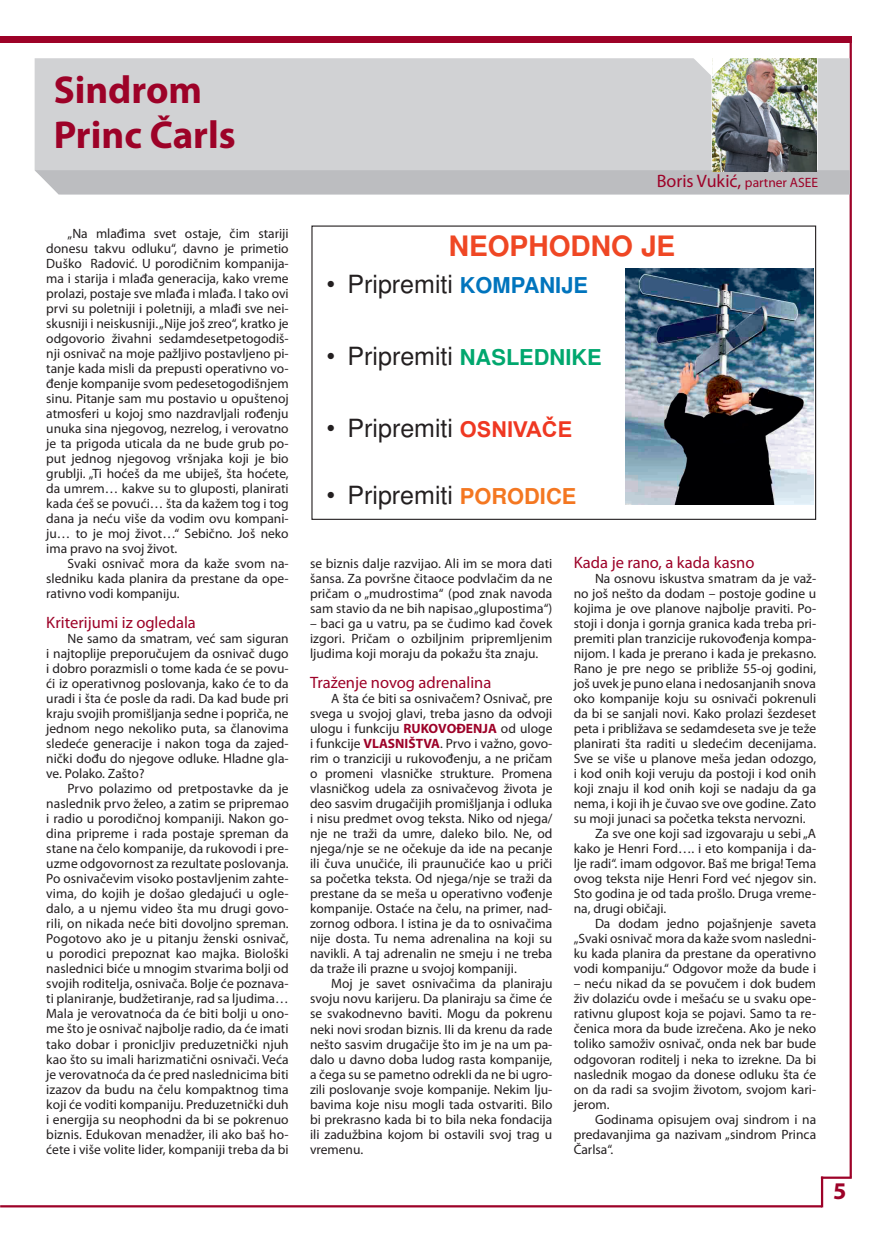
<style>
.page{position:relative;width:872px;height:1234px;background:#fff}
.page>*{position:absolute;margin:0;border:0;box-sizing:border-box;transform-origin:0 0}
.t1{font:700 39px/45px "Myriad Pro";color:#9d0228}
.t2{font:700 28.05px "Arial";color:#ef4724}
.t3{font:25.05px "Arial";color:#231f20}
.t4{font:700 24px "Myriad Pro";color:#9d0228}
.t5{font:18px "Myriad Pro";color:#9d0228}
.t6{font:16.5px "Myriad Pro";color:#9d0228}
.t7{font:13.5px/15px "Myriad Pro";color:#231f20;text-align:justify}
.s1{font-size:13.5px}
.s2{font-weight:700;font-size:21.9px;color:#0074bd}
.s3{font-weight:700;font-size:21.9px;color:#00a76e}
.s4{font-weight:700;font-size:21.9px;color:#ef3822}
.s5{font-weight:700;font-size:21.9px;color:#f47721}
.s6{font-weight:700;color:#9d0228}
</style>
<div class="page">
<hr style="left:0;top:1204px;width:822px;height:3px;background:#9d0228">
<hr style="left:849px;top:36px;width:3px;height:1141px;background:#9d0228">
<div style="left:0;top:36px;width:851px;height:7px;background:#9d0228"></div>
<hr style="left:821px;top:1176px;width:30px;height:2px;background:#9d0228">
<hr style="left:821px;top:1176px;width:2px;height:31px;background:#9d0228">
<hr style="left:0;top:59px;width:1px;height:136px;background:#9d0228">
<svg style="left:0;top:171px;width:1px;height:24px"></svg>
<svg style="left:35px;top:58px;width:814px;height:136px;background:#c5c6c7"></svg>
<img style="left:625px;top:268px;width:188px;height:236px">
<div style="left:311px;top:225px;width:505px;height:295px;border:1px solid #231f20"></div>
<h1 class="t1" style="left:54px;top:68px;width:184px">Sindrom<br>Princ Čarls</h1>
<p class="t7" style="left:46px;top:226px;width:244px;text-indent:21px">„Na mlađima svet ostaje, čim stariji donesu takvu odluku“, davno je primetio Duško Radović. U porodičnim kompanija&shy;ma i starija i mlađa generacija, kako vreme prolazi, postaje sve mlađa i mlađa. I tako ovi prvi su poletniji i poletniji, a mlađi sve nei&shy;skusniji i neiskusniji. „Nije još zreo“, kratko je odgovorio živahni sedamdesetpetogodiš&shy;nji osnivač na moje pažljivo postavljeno pi&shy;tanje kada misli da prepusti operativno vo&shy;đenje kompanije svom pedesetogodišnjem sinu. Pitanje sam mu postavio u opuštenoj atmosferi u kojoj smo nazdravljali rođenju unuka sina njegovog, nezrelog, i verovatno je ta prigoda uticala da ne bude grub po&shy;put jednog njegovog vršnjaka koji je bio grublji. „Ti hoćeš da me ubiješ, šta hoćete, da umrem… kakve su to gluposti, planirati kada ćeš se povući… šta da kažem tog i tog dana ja neću više da vodim ovu kompani&shy;ju… to je moj život…“ Sebično. Još neko ima pravo na svoj život.</p>
<p class="t7" style="left:46px;top:556px;width:244px;text-indent:21px">Svaki osnivač mora da kaže svom na&shy;sledniku kada planira da prestane da ope&shy;rativno vodi kompaniju.</p>
<p class="t6" style="left:46px;top:613px;width:151px">Kriterijumi iz ogledala</p>
<p class="t7" style="left:46px;top:631px;width:244px;text-indent:21px">Ne samo da smatram, već sam siguran i najtoplije preporučujem da osnivač dugo i dobro porazmisli o tome kada će se povu&shy;ći iz operativnog poslovanja, kako će to da uradi i šta će posle da radi. Da kad bude pri kraju svojih promišljanja sedne i popriča, ne jednom nego nekoliko puta, sa članovima sledeće generacije i nakon toga da zajed&shy;nički dođu do njegove odluke. Hladne gla&shy;ve. Polako. Zašto?</p>
<p class="t7" style="left:46px;top:781px;width:244px;text-indent:21px">Prvo polazimo od pretpostavke da je naslednik prvo želeo, a zatim se pripremao i radio u porodičnoj kompaniji. Nakon go&shy;dina pripreme i rada postaje spreman da stane na čelo kompanije, da rukovodi i pre&shy;uzme odgovornost za rezultate poslovanja.<br>Po osnivačevim visoko postavljenim zahte&shy;vima, do kojih je došao gledajući u ogle&shy;dalo, a u njemu video šta mu drugi govo&shy;rili, on nikada neće biti dovoljno spreman.<br>Pogotovo ako je u pitanju ženski osnivač, u porodici prepoznat kao majka. Biološki naslednici biće u mnogim stvarima bolji od svojih roditelja, osnivača. Bolje će poznava&shy;ti planiranje, budžetiranje, rad sa ljudima… Mala je verovatnoća da će biti bolji u ono&shy;me što je osnivač najbolje radio, da će imati tako dobar i pronicljiv preduzetnički njuh kao što su imali harizmatični osnivači. Veća je verovatnoća da će pred naslednicima biti izazov da budu na čelu kompaktnog tima koji će voditi kompaniju. Preduzetnički duh i energija su neophodni da bi se pokrenuo biznis. Edukovan menadžer, ili ako baš ho&shy;ćete i više volite lider, kompaniji treba da bi</p>
<h3 class="t5" style="left:656px;top:171px;width:163px">Boris Vukić, <span class="s1">partner ASEE</span></h3>
<h2 class="t2" style="left:449px;top:230px;width:228px">NEOPHODNO JE</h2>
<h3 class="t3" style="left:326px;top:267px;width:263px">• Pripremiti <span class="s2">KOMPANIJE</span></h3>
<h3 class="t3" style="left:326px;top:339px;width:277px">• Pripremiti <span class="s3">NASLEDNIKE</span></h3>
<h3 class="t3" style="left:326px;top:411px;width:247px">• Pripremiti <span class="s4">OSNIVAČE</span></h3>
<h3 class="t3" style="left:326px;top:479px;width:251px">• Pripremiti <span class="s5">PORODICE</span></h3>
<p class="t7" style="left:310px;top:556px;width:244px">se biznis dalje razvijao. Ali im se mora dati šansa. Za površne čitaoce podvlačim da ne pričam o „mudrostima“ (pod znak navoda sam stavio da ne bih napisao „glupostima“)</p>
<p class="t7" style="left:310px;top:616px;width:244px">– baci ga u vatru, pa se čudimo kad čovek izgori. Pričam o ozbiljnim pripremljenim ljudima koji moraju da pokažu šta znaju.</p>
<p class="t6" style="left:310px;top:673px;width:183px">Traženje novog adrenalina</p>
<p class="t7" style="left:310px;top:691px;width:244px;text-indent:21px">A šta će biti sa osnivačem? Osnivač, pre svega u svojoj glavi, treba jasno da odvoji ulogu i funkciju <span class="s6">RUKOVOĐENJA</span> od uloge i funkcije <span class="s6">VLASNIŠTVA</span>. Prvo i važno, govo&shy;rim o tranziciji u rukovođenju, a ne pričam o promeni vlasničke strukture. Promena vlasničkog udela za osnivačevog života je deo sasvim drugačijih promišljanja i odluka i nisu predmet ovog teksta. Niko od njega/ nje ne traži da umre, daleko bilo. Ne, od njega/nje se ne očekuje da ide na pecanje ili čuva unučiće, ili praunučiće kao u priči sa početka teksta. Od njega/nje se traži da prestane da se meša u operativno vođenje kompanije. Ostaće na čelu, na primer, nad&shy;zornog odbora. I istina je da to osnivačima nije dosta. Tu nema adrenalina na koji su navikli. A taj adrenalin ne smeju i ne treba da traže ili prazne u svojoj kompaniji.</p>
<p class="t7" style="left:310px;top:976px;width:244px;text-indent:21px">Moj je savet osnivačima da planiraju svoju novu karijeru. Da planiraju sa čime će se svakodnevno baviti. Mogu da pokrenu neki novi srodan biznis. IIi da krenu da rade nešto sasvim drugačije što im je na um pa&shy;dalo u davno doba ludog rasta kompanije, a čega su se pametno odrekli da ne bi ugro&shy;zili poslovanje svoje kompanije. Nekim lju&shy;bavima koje nisu mogli tada ostvariti. Bilo bi prekrasno kada bi to bila neka fondacija ili zadužbina kojom bi ostavili svoj trag u vremenu.</p>
<p class="t6" style="left:574px;top:553px;width:182px">Kada je rano, a kada kasno</p>
<p class="t7" style="left:595px;top:571px;width:223px">Na osnovu iskustva smatram da je važ-</p>
<p class="t7" style="left:574px;top:586px;width:244px">no još nešto da dodam – postoje godine u</p>
<p class="t7" style="left:574px;top:601px;width:244px">kojima je ove planove najbolje praviti. Po-</p>
<p class="t7" style="left:574px;top:616px;width:244px">stoji i donja i gornja granica kada treba pri-</p>
<p class="t7" style="left:574px;top:631px;width:244px">premiti plan tranzicije rukovođenja kompa-</p>
<p class="t7" style="left:574px;top:646px;width:244px">nijom. I kada je prerano i kada je prekasno.</p>
<p class="t7" style="left:574px;top:661px;width:244px">Rano je pre nego se približe 55-oj godini,</p>
<p class="t7" style="left:574px;top:676px;width:244px">još uvek je puno elana i nedosanjanih snova</p>
<p class="t7" style="left:574px;top:691px;width:244px">oko kompanije koju su osnivači pokrenuli</p>
<p class="t7" style="left:574px;top:706px;width:244px">da bi se sanjali novi. Kako prolazi šezdeset</p>
<p class="t7" style="left:574px;top:721px;width:244px">peta i približava se sedamdeseta sve je teže</p>
<p class="t7" style="left:574px;top:736px;width:244px">planirati šta raditi u sledećim decenijama.</p>
<p class="t7" style="left:574px;top:751px;width:244px">Sve se više u planove meša jedan odozgo,</p>
<p class="t7" style="left:574px;top:766px;width:244px">i kod onih koji veruju da postoji i kod onih</p>
<p class="t7" style="left:574px;top:781px;width:244px">koji znaju il kod onih koji se nadaju da ga</p>
<p class="t7" style="left:574px;top:796px;width:244px">nema, i koji ih je čuvao sve ove godine. Zato</p>
<p class="t7" style="left:574px;top:811px;width:233px">su moji junaci sa početka teksta nervozni.</p>
<p class="t7" style="left:595px;top:826px;width:223px">Za sve one koji sad izgovaraju u sebi „A</p>
<p class="t7" style="left:574px;top:841px;width:244px">kako je Henri Ford…. i eto kompanija i da-</p>
<p class="t7" style="left:574px;top:856px;width:244px">lje radi“. imam odgovor. Baš me briga! Tema</p>
<p class="t7" style="left:574px;top:871px;width:244px">ovog teksta nije Henri Ford već njegov sin.</p>
<p class="t7" style="left:574px;top:886px;width:244px">Sto godina je od tada prošlo. Druga vreme-</p>
<p class="t7" style="left:574px;top:901px;width:94px">na, drugi običaji.</p>
<p class="t7" style="left:595px;top:916px;width:223px">Da dodam jedno pojašnjenje saveta</p>
<p class="t7" style="left:574px;top:931px;width:244px">„Svaki osnivač mora da kaže svom nasledni-</p>
<p class="t7" style="left:574px;top:946px;width:244px">ku kada planira da prestane da operativno</p>
<p class="t7" style="left:574px;top:961px;width:244px">vodi kompaniju.“ Odgovor može da bude i</p>
<p class="t7" style="left:574px;top:976px;width:244px">– neću nikad da se povučem i dok budem živ dolaziću ovde i mešaću se u svaku ope&shy;rativnu glupost koja se pojavi. Samo ta re&shy;čenica mora da bude izrečena. Ako je neko toliko samoživ osnivač, onda nek bar bude odgovoran roditelj i neka to izrekne. Da bi naslednik mogao da donese odluku šta će on da radi sa svojim životom, svojom kari&shy;jerom.</p>
<p class="t7" style="left:574px;top:1111px;width:244px;text-indent:21px">Godinama opisujem ovaj sindrom i na predavanjima ga nazivam „sindrom Princa Čarlsa“.</p>
<h3 class="t4" style="left:833px;top:1176px;width:15px">5</h3>
</div>
